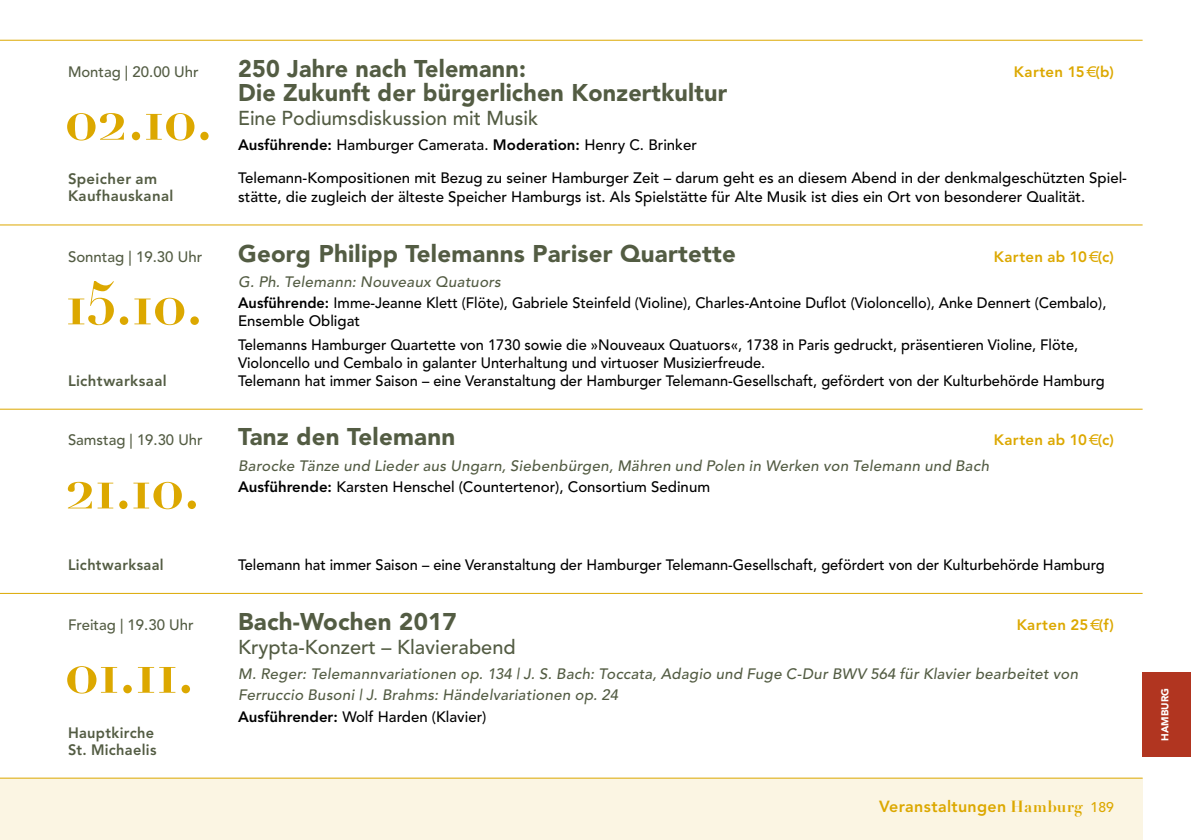
<style>
.page{position:relative;width:1191px;height:840px;background:#fff}
.page>*{position:absolute;margin:0;border:0;box-sizing:border-box;transform-origin:0 0}
.t1{font:60px "Didot LH Bold Os F";letter-spacing:-.01em;color:#dca800}
.t2{font:900 24px/24px "Avenir";letter-spacing:.01em;color:#535c43}
.t3{font:500 20px "Avenir";color:#535c43}
.t4{font:800 16px "Avenir";letter-spacing:.02em;color:#dca800}
.t5{font:500 15px/18px "Avenir";color:#000}
.t6{font:italic 500 15px/21px "Avenir";letter-spacing:.02em;color:#535c43}
.t7{font:800 15px/17px "Avenir";letter-spacing:.025em;color:#535c43}
.t8{font:500 15px "Avenir";color:#535c43}
.t9{font:800 15px "Avenir";letter-spacing:.025em;color:#dca800}
.t10{font:900 10px "Avenir";color:#fff}
.s1{font-weight:800}
.s2{font-style:italic;color:#535c43}
.s3{font-weight:800;font-style:normal;color:#000}
.s4{font-style:normal;color:#000}
.s5{font-family:"Didot LH Bold Os F";font-weight:400}
.s6{font-weight:500;font-size:14px}
</style>
<div class="page">
<div style="left:0;top:777px;width:1142px;height:62px;background:#fbf5e3"></div>
<hr style="left:0;top:40px;width:1142px;height:1px;background:#dca800">
<hr style="left:0;top:408px;width:1142px;height:1px;background:#dca800">
<hr style="left:0;top:224px;width:1142px;height:1px;background:#dca800">
<hr style="left:0;top:592px;width:1142px;height:1px;background:#dca800">
<hr style="left:0;top:777px;width:1142px;height:1px;background:#dca800">
<div style="left:1142px;top:671px;width:49px;height:85px;background:#b13520"></div>
<h2 class="t2" style="left:238px;top:56px;width:490px">250 Jahre nach Telemann:<br>Die Zukunft der bürgerlichen Konzertkultur</h2>
<h3 class="t3" style="left:238px;top:106px;width:301px">Eine Podiumsdiskussion mit Musik</h3>
<p class="t8" style="left:68px;top:63px;width:132px">Montag | 20.00 Uhr</p>
<p class="t9" style="left:1014px;top:63px;width:101px">Karten 15€ (b)</p>
<h1 class="t1" style="left:65px;top:81px;width:149px">02.10.</h1>
<p class="t5" style="left:238px;top:136px;width:460px"><span class="s1">Ausführende:</span> Hamburger Camerata. <span class="s1">Moderation:</span> Henry C. Brinker</p>
<p class="t7" style="left:68px;top:171px;width:107px">Speicher am<br>Kaufhauskanal</p>
<p class="t5" style="left:238px;top:169px;width:890px">Telemann-Kompositionen mit Bezug zu seiner Hamburger Zeit – darum geht es an diesem Abend in der denkmalgeschützten Spiel&shy;stätte, die zugleich der älteste Speicher Hamburgs ist. Als Spielstätte für Alte Musik ist dies ein Ort von besonderer Qualität.</p>
<h2 class="t2" style="left:238px;top:241px;width:499px">Georg Philipp Telemanns Pariser Quartette</h2>
<p class="t8" style="left:68px;top:248px;width:136px">Sonntag | 19.30 Uhr</p>
<p class="t9" style="left:993px;top:247px;width:122px">Karten ab 10€ (c)</p>
<p class="t5" style="left:238px;top:271px;width:869px;line-height:21px"><span class="s2">G. Ph. Telemann: Nouveaux Quatuors<br></span><span class="s1">Ausführende:</span> Imme-Jeanne Klett (Flöte), Gabriele Steinfeld (Violine), Charles-Antoine Duflot (Violoncello), Anke Dennert (Cembalo),</p>
<p class="t5" style="left:238px;top:312px;width:123px">Ensemble Obligat</p>
<h1 class="t1" style="left:65px;top:266px;width:139px">15.10.</h1>
<p class="t5" style="left:238px;top:336px;width:841px">Telemanns Hamburger Quartette von 1730 sowie die »Nouveaux Quatuors«, 1738 in Paris gedruckt, präsentieren Violine, Flöte,<br>Violoncello und Cembalo in galanter Unterhaltung und virtuoser Musizierfreude.</p>
<p class="t7" style="left:68px;top:372px;width:100px">Lichtwarksaal</p>
<p class="t5" style="left:238px;top:372px;width:868px">Telemann hat immer Saison – eine Veranstaltung der Hamburger Telemann-Gesellschaft, gefördert von der Kulturbehörde Hamburg</p>
<h2 class="t2" style="left:238px;top:424px;width:218px">Tanz den Telemann</h2>
<p class="t8" style="left:68px;top:431px;width:136px">Samstag | 19.30 Uhr</p>
<p class="t9" style="left:993px;top:431px;width:122px">Karten ab 10€ (c)</p>
<p class="t6" style="left:238px;top:455px;width:752px">Barocke Tänze und Lieder aus Ungarn, Siebenbürgen, Mähren und Polen in Werken von Telemann und Bach<br><span class="s3">Ausführende:</span> <span class="s4">Karsten Henschel (Countertenor), Consortium Sedinum</span></p>
<h1 class="t1" style="left:65px;top:450px;width:136px">21.10.</h1>
<p class="t7" style="left:68px;top:556px;width:97px">Lichtwarksaal</p>
<p class="t5" style="left:238px;top:556px;width:868px">Telemann hat immer Saison – eine Veranstaltung der Hamburger Telemann-Gesellschaft, gefördert von der Kulturbehörde Hamburg</p>
<h2 class="t2" style="left:238px;top:609px;width:220px">Bach-Wochen 2017</h2>
<h3 class="t3" style="left:238px;top:635px;width:279px">Krypta-Konzert – Klavierabend</h3>
<p class="t8" style="left:68px;top:616px;width:127px">Freitag | 19.30 Uhr</p>
<p class="t9" style="left:1016px;top:615px;width:99px">Karten 25€ (f)</p>
<p class="t6" style="left:238px;top:663px;width:841px">M. Reger: Telemannvariationen op. 134 | J. S. Bach: Toccata, Adagio und Fuge C-Dur BWV 564 für Klavier bearbeitet von<br>Ferruccio Busoni | J. Brahms: Händelvariationen op. 24<br><span class="s3">Ausführender:</span> <span class="s4">Wolf Harden (Klavier)</span></p>
<h1 class="t1" style="left:65px;top:634px;width:130px">01.11.</h1>
<p class="t7" style="left:68px;top:723px;width:90px">Hauptkirche<br>St. Michaelis</p>
<p class="t4" style="left:879px;top:796px;width:236px">Veranstaltungen <span class="s5">Hamburg</span> <span class="s6">189</span></p>
<p class="t10" style="left:1159px;top:740px;width:54px;rotate:-90deg">HAMBURG</p>
</div>
